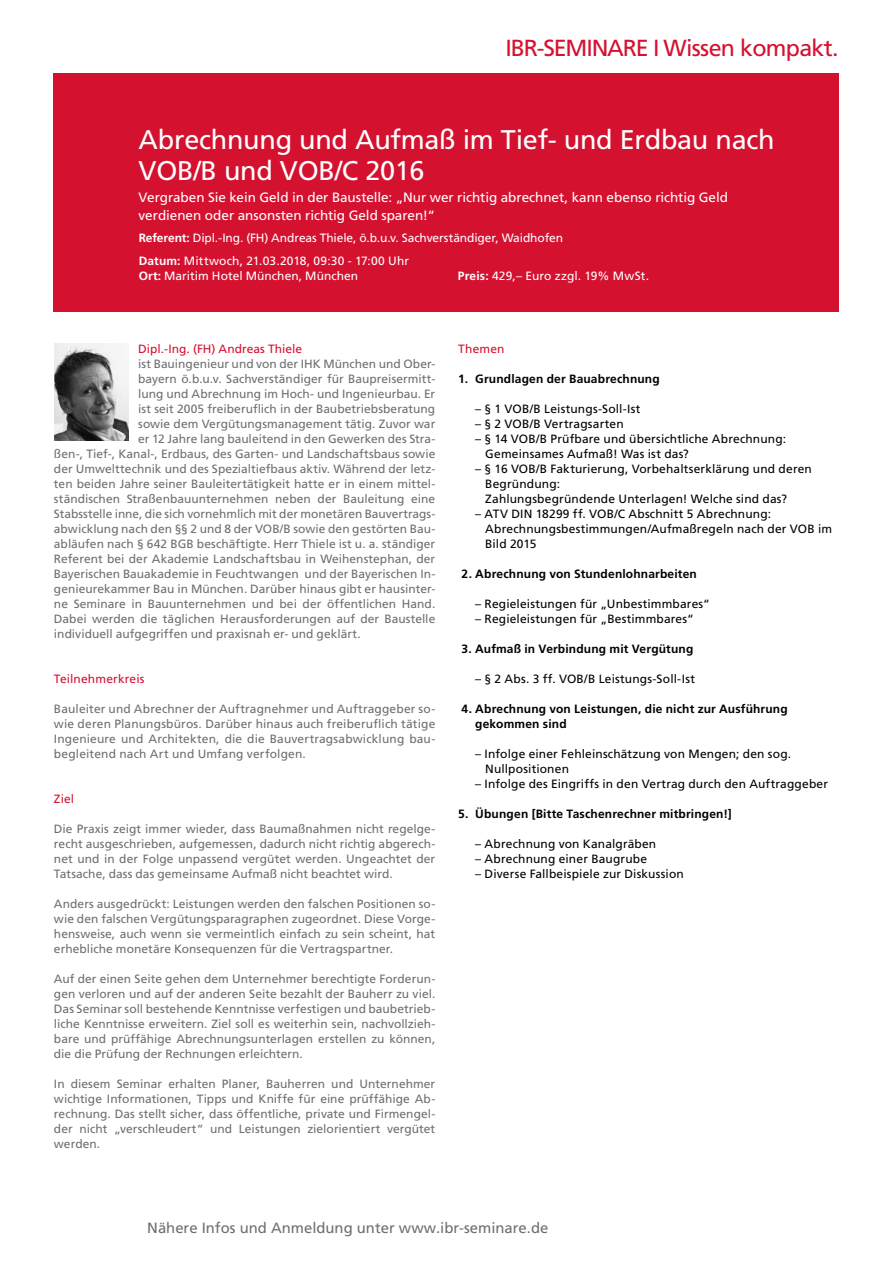
<style>
.page{position:relative;width:893px;height:1263px;background:#fff}
.page>*{position:absolute;margin:0;border:0;box-sizing:border-box;transform-origin:0 0}
.t1{font:27px/31.5px "Frutiger";letter-spacing:-.01em;color:#fff}
.t2{font:23.25px "Frutiger";letter-spacing:-.03em;color:#d51130}
.t3{font:14.85px "Frutiger";color:#706f6f}
.t4{font:13.5px/18px "Frutiger";letter-spacing:-.005em;color:#fff}
.t5{font:12px/15px "Frutiger";color:#706f6f;text-align:justify}
.t6{font:12px/15px "Frutiger";letter-spacing:.01em;color:#000}
.t7{font:700 12px/15px "Frutiger";letter-spacing:.015em;color:#000}
.t8{font:12px/22.5px "Frutiger";color:#fff}
.t9{font:12px "Frutiger";letter-spacing:.01em;color:#d51130}
.s1{font-weight:700}
</style>
<div class="page">
<div style="left:54px;top:74px;width:785px;height:238px;background:#d51130"></div>
<img style="left:54px;top:343px;width:75px;height:97px">
<h2 class="t2" style="left:505px;top:34px;width:335px">IBR-SEMINARE I Wissen kompakt.</h2>
<h1 class="t1" style="left:139px;top:124px;width:637px">Abrechnung und Aufmaß im Tief- und Erdbau nach<br>VOB/B und VOB/C 2016</h1>
<p class="t4" style="left:139px;top:188px;width:591px">Vergraben Sie kein Geld in der Baustelle: „Nur wer richtig abrechnet, kann ebenso richtig Geld verdienen oder ansonsten richtig Geld sparen!“</p>
<p class="t8" style="left:139px;top:227px;width:426px"><span class="s1">Referent:</span> Dipl.-Ing. (FH) Andreas Thiele, ö.b.u.v. Sachverständiger, Waidhofen<br><span class="s1">Datum:</span> Mittwoch, 21.03.2018, 09:30 - 17:00 Uhr</p>
<p class="t8" style="left:139px;top:264px;width:221px"><span class="s1">Ort:</span> Maritim Hotel München, München</p>
<p class="t8" style="left:458px;top:264px;width:193px"><span class="s1">Preis:</span> 429,– Euro zzgl. 19% MwSt.</p>
<p class="t9" style="left:138px;top:342px;width:165px">Dipl.-Ing. (FH) Andreas Thiele</p>
<p class="t5" style="left:138px;top:356px;width:299px">ist Bauingenieur und von der IHK München und Ober-</p>
<p class="t5" style="left:138px;top:371px;width:299px">bayern ö.b.u.v. Sachverständiger für Baupreisermitt-</p>
<p class="t5" style="left:138px;top:386px;width:299px">lung und Abrechnung im Hoch- und Ingenieurbau. Er</p>
<p class="t5" style="left:138px;top:401px;width:299px">ist seit 2005 freiberuflich in der Baubetriebsberatung</p>
<p class="t5" style="left:138px;top:416px;width:299px">sowie dem Vergütungsmanagement tätig. Zuvor war</p>
<p class="t5" style="left:138px;top:431px;width:299px">er 12 Jahre lang bauleitend in den Gewerken des Stra-</p>
<p class="t5" style="left:54px;top:446px;width:383px">ßen-, Tief-, Kanal-, Erdbaus, des Garten- und Landschaftsbaus sowie</p>
<p class="t5" style="left:54px;top:461px;width:383px">der Umwelttechnik und des Spezialtiefbaus aktiv. Während der letz-</p>
<p class="t5" style="left:54px;top:476px;width:383px">ten beiden Jahre seiner Bauleitertätigkeit hatte er in einem mittel-</p>
<p class="t5" style="left:54px;top:491px;width:383px">ständischen Straßenbauunternehmen neben der Bauleitung eine</p>
<p class="t5" style="left:54px;top:506px;width:383px">Stabsstelle inne, die sich vornehmlich mit der monetären Bauvertrags-</p>
<p class="t5" style="left:54px;top:521px;width:383px">abwicklung nach den §§ 2 und 8 der VOB/B sowie den gestörten Bau-</p>
<p class="t5" style="left:54px;top:536px;width:383px">abläufen nach § 642 BGB beschäftigte. Herr Thiele ist u. a. ständiger</p>
<p class="t5" style="left:54px;top:551px;width:383px">Referent bei der Akademie Landschaftsbau in Weihenstephan, der</p>
<p class="t5" style="left:54px;top:566px;width:383px">Bayerischen Bauakademie in Feuchtwangen und der Bayerischen In-</p>
<p class="t5" style="left:54px;top:581px;width:383px">genieurekammer Bau in München. Darüber hinaus gibt er hausinter-</p>
<p class="t5" style="left:54px;top:596px;width:383px">ne Seminare in Bauunternehmen und bei der öffentlichen Hand.</p>
<p class="t5" style="left:54px;top:611px;width:383px">Dabei werden die täglichen Herausforderungen auf der Baustelle</p>
<p class="t5" style="left:54px;top:626px;width:308px">individuell aufgegriffen und praxisnah er- und geklärt.</p>
<p class="t9" style="left:54px;top:672px;width:92px">Teilnehmerkreis</p>
<p class="t5" style="left:54px;top:701px;width:383px">Bauleiter und Abrechner der Auftragnehmer und Auftraggeber so&shy;wie deren Planungsbüros. Darüber hinaus auch freiberuflich tätige Ingenieure und Architekten, die die Bauvertragsabwicklung bau&shy;begleitend nach Art und Umfang verfolgen.</p>
<p class="t9" style="left:54px;top:792px;width:22px">Ziel</p>
<p class="t5" style="left:54px;top:821px;width:383px">Die Praxis zeigt immer wieder, dass Baumaßnahmen nicht regelge&shy;recht ausgeschrieben, aufgemessen, dadurch nicht richtig abgerech&shy;net und in der Folge unpassend vergütet werden. Ungeachtet der Tatsache, dass das gemeinsame Aufmaß nicht beachtet wird.</p>
<p class="t5" style="left:54px;top:896px;width:383px">Anders ausgedrückt: Leistungen werden den falschen Positionen so&shy;wie den falschen Vergütungsparagraphen zugeordnet. Diese Vorge&shy;hensweise, auch wenn sie vermeintlich einfach zu sein scheint, hat erhebliche monetäre Konsequenzen für die Vertragspartner.</p>
<p class="t5" style="left:54px;top:971px;width:383px">Auf der einen Seite gehen dem Unternehmer berechtigte Forderun&shy;gen verloren und auf der anderen Seite bezahlt der Bauherr zu viel.<br>Das Seminar soll bestehende Kenntnisse verfestigen und baubetrieb&shy;liche Kenntnisse erweitern. Ziel soll es weiterhin sein, nachvollzieh&shy;bare und prüffähige Abrechnungsunterlagen erstellen zu können, die die Prüfung der Rechnungen erleichtern.</p>
<p class="t5" style="left:54px;top:1076px;width:383px">In diesem Seminar erhalten Planer, Bauherren und Unternehmer wichtige Informationen, Tipps und Kniffe für eine prüffähige Ab&shy;rechnung. Das stellt sicher, dass öffentliche, private und Firmengel&shy;der nicht „verschleudert“ und Leistungen zielorientiert vergütet werden.</p>
<p class="t9" style="left:458px;top:342px;width:48px">Themen</p>
<p class="t7" style="left:458px;top:371px;width:203px">1. Grundlagen der Bauabrechnung</p>
<p class="t6" style="left:475px;top:401px;width:167px">– § 1 VOB/B Leistungs-Soll-Ist</p>
<p class="t6" style="left:475px;top:416px;width:150px">– § 2 VOB/B Vertragsarten</p>
<p class="t6" style="left:485px;top:431px;width:302px;text-indent:-10px">– § 14 VOB/B Prüfbare und übersichtliche Abrechnung:<br>Gemeinsames Aufmaß! Was ist das?</p>
<p class="t6" style="left:485px;top:461px;width:328px;text-indent:-10px">– § 16 VOB/B Fakturierung, Vorbehaltserklärung und deren<br>Begründung:<br>Zahlungsbegründende Unterlagen! Welche sind das?</p>
<p class="t6" style="left:485px;top:506px;width:348px;text-indent:-10px">– ATV DIN 18299 ff. VOB/C Abschnitt 5 Abrechnung:<br>Abrechnungsbestimmungen/Aufmaßregeln nach der VOB im<br>Bild 2015</p>
<p class="t7" style="left:462px;top:566px;width:237px">2. Abrechnung von Stundenlohnarbeiten</p>
<p class="t6" style="left:475px;top:596px;width:236px">– Regieleistungen für „Unbestimmbares“</p>
<p class="t6" style="left:475px;top:611px;width:220px">– Regieleistungen für „Bestimmbares“</p>
<p class="t7" style="left:462px;top:641px;width:233px">3. Aufmaß in Verbindung mit Vergütung</p>
<p class="t6" style="left:475px;top:671px;width:221px">– § 2 Abs. 3 ff. VOB/B Leistungs-Soll-Ist</p>
<p class="t7" style="left:475px;top:701px;width:314px;text-indent:-14px">4. Abrechnung von Leistungen, die nicht zur Ausführung gekommen sind</p>
<p class="t6" style="left:485px;top:746px;width:307px;text-indent:-10px">– Infolge einer Fehleinschätzung von Mengen; den sog.<br>Nullpositionen</p>
<p class="t6" style="left:475px;top:776px;width:354px">– Infolge des Eingriffs in den Vertrag durch den Auftraggeber</p>
<p class="t7" style="left:458px;top:806px;width:275px">5. Übungen [Bitte Taschenrechner mitbringen!]</p>
<p class="t6" style="left:475px;top:836px;width:183px">– Abrechnung von Kanalgräben</p>
<p class="t6" style="left:475px;top:851px;width:173px">– Abrechnung einer Baugrube</p>
<p class="t6" style="left:475px;top:866px;width:210px">– Diverse Fallbeispiele zur Diskussion</p>
<p class="t3" style="left:147px;top:1219px;width:403px">Nähere Infos und Anmeldung unter www.ibr-seminare.de</p>
</div>
